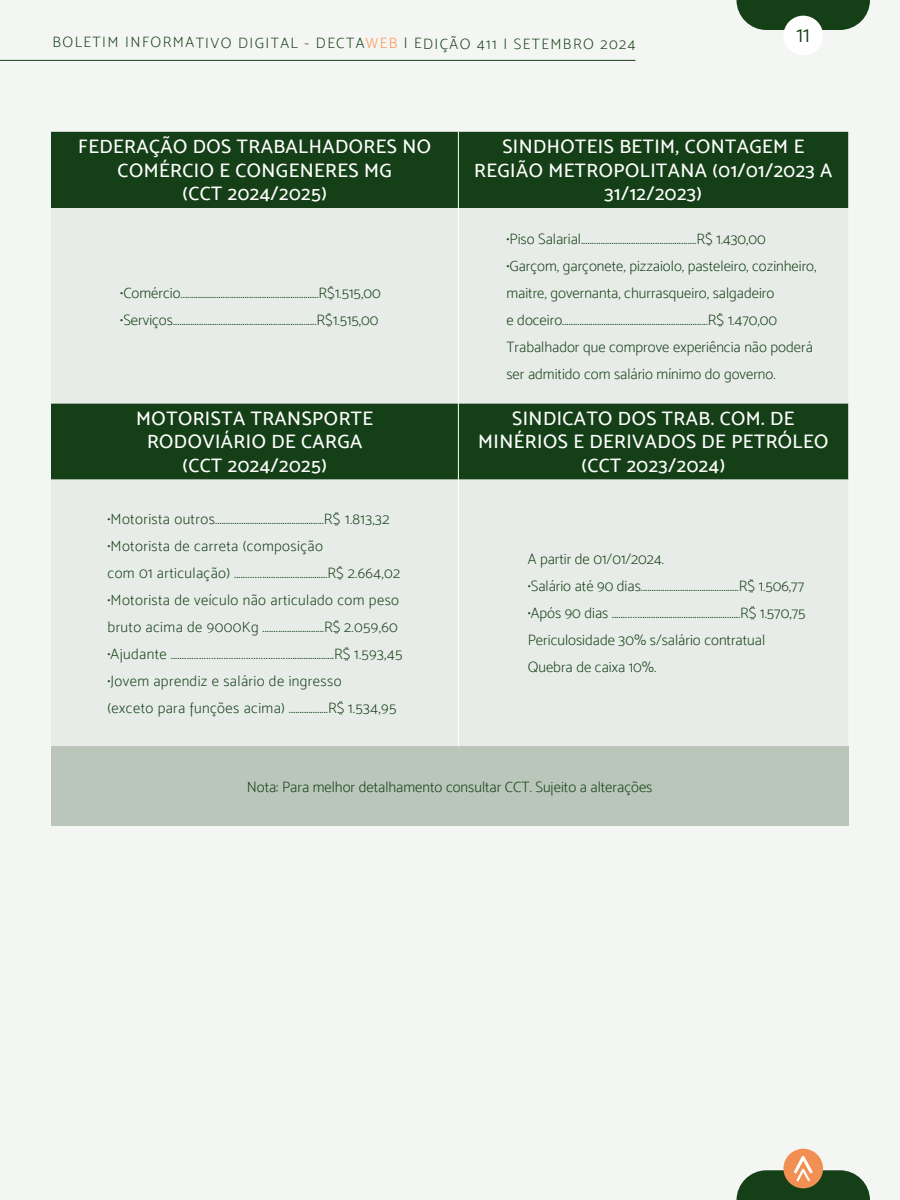
<style>
.page{position:relative;width:900px;height:1200px;background:#f4f6f4}
.page>*{position:absolute;margin:0;border:0;box-sizing:border-box;transform-origin:0 0}
.t1{font:22.5px "Mosk Light 300";color:#154017}
.t2{font:19.5px/23.4px "Mosk Medium 500";letter-spacing:.025em;color:#fff;text-align:center}
.t3{font:15px/27px "Mosk Extra Light 200";color:#154017}
.t4{font:15px/27px "Mosk Extra Light 200";letter-spacing:.025em;color:#154017}
.t5{font:15px "Mosk Extra Light 200";letter-spacing:.095em;color:#154017}
.s1{color:#ff914d}
</style>
<div class="page">
<svg style="left:736px;top:0;width:134px;height:30px;background:#2e5430"></svg>
<div style="left:783px;top:16px;width:40px;height:39px;background:#fff;border-radius:50%"></div>
<div style="left:783px;top:1149px;width:40px;height:39px;background:#f28f53;border-radius:50%"></div>
<svg style="left:736px;top:1156px;width:134px;height:44px"></svg>
<hr style="left:0;top:60px;width:635px;height:1px;background:#154017">
<div style="left:51px;top:132px;width:797px;height:76px;background:#154017"></div>
<svg style="left:51px;top:208px;width:797px;height:538px;background:#cad3ca"></svg>
<div style="left:51px;top:746px;width:797px;height:80px;background:#b9c6b9"></div>
<hr style="left:458px;top:132px;width:1px;height:76px;background:#fff">
<hr style="left:458px;top:208px;width:1px;height:195px;background:#fff">
<hr style="left:458px;top:403px;width:1px;height:77px;background:#fff">
<hr style="left:458px;top:480px;width:1px;height:266px;background:#fff">
<p class="t5" style="left:52px;top:34px;width:585px">BOLETIM INFORMATIVO DIGITAL - DECTA<span class="s1">WEB</span> | EDIÇÃO 411 | SETEMBRO 2024</p>
<h1 class="t1" style="left:797px;top:21px;width:15px">11</h1>
<h2 class="t2" style="left:78px;top:135px;width:354px">FEDERAÇÃO DOS TRABALHADORES NO<br>COMÉRCIO E CONGENERES MG<br>(CCT 2024/2025)</h2>
<h2 class="t2" style="left:474px;top:135px;width:360px">SINDHOTEIS BETIM, CONTAGEM E<br>REGIÃO METROPOLITANA (01/01/2023 A<br>31/12/2023)</h2>
<p class="t3" style="left:120px;top:279px;width:262px">•Comércio................................................................R$1.515,00</p>
<p class="t3" style="left:120px;top:306px;width:260px">•Serviços..................................................................R$1.515,00</p>
<p class="t3" style="left:506px;top:225px;width:261px">•Piso Salarial.....................................................R$ 1.430,00</p>
<p class="t3" style="left:506px;top:252px;width:312px">•Garçom, garçonete, pizzaiolo, pasteleiro, cozinheiro, maitre, governanta, churrasqueiro, salgadeiro<br>e doceiro...................................................................R$ 1.470,00<br>Trabalhador que comprove experiência não poderá ser admitido com salário mínimo do governo.</p>
<h2 class="t2" style="left:136px;top:406px;width:238px">MOTORISTA TRANSPORTE<br>RODOVIÁRIO DE CARGA (CCT 2024/2025)</h2>
<h2 class="t2" style="left:478px;top:407px;width:352px">SINDICATO DOS TRAB. COM. DE<br>MINÉRIOS E DERIVADOS DE PETRÓLEO (CCT 2023/2024)</h2>
<p class="t4" style="left:108px;top:505px;width:283px">•Motorista outros..................................................R$ 1.813,32</p>
<p class="t4" style="left:108px;top:532px;width:294px">•Motorista de carreta (composição<br>com 01 articulação) ..........................................R$ 2.664,02</p>
<p class="t4" style="left:108px;top:586px;width:293px">•Motorista de veículo não articulado com peso bruto acima de 9000Kg ............................R$ 2.059,60</p>
<p class="t4" style="left:108px;top:640px;width:296px">•Ajudante .....................................................................R$ 1.593,45</p>
<p class="t4" style="left:108px;top:667px;width:290px">•Jovem aprendiz e salário de ingresso<br>(exceto para funções acima) ..................R$ 1.534,95</p>
<p class="t3" style="left:528px;top:546px;width:138px">A partir de 01/01/2024.</p>
<p class="t3" style="left:528px;top:573px;width:278px">•Salário até 90 dias.............................................R$ 1.506,77</p>
<p class="t3" style="left:528px;top:600px;width:279px">•Após 90 dias ..........................................................R$ 1.570,75<br>Periculosidade 30% s/salário contratual<br>Quebra de caixa 10%.</p>
<p class="t3" style="left:247px;top:773px;width:407px">Nota: Para melhor detalhamento consultar CCT. Sujeito a alterações</p>
</div>
